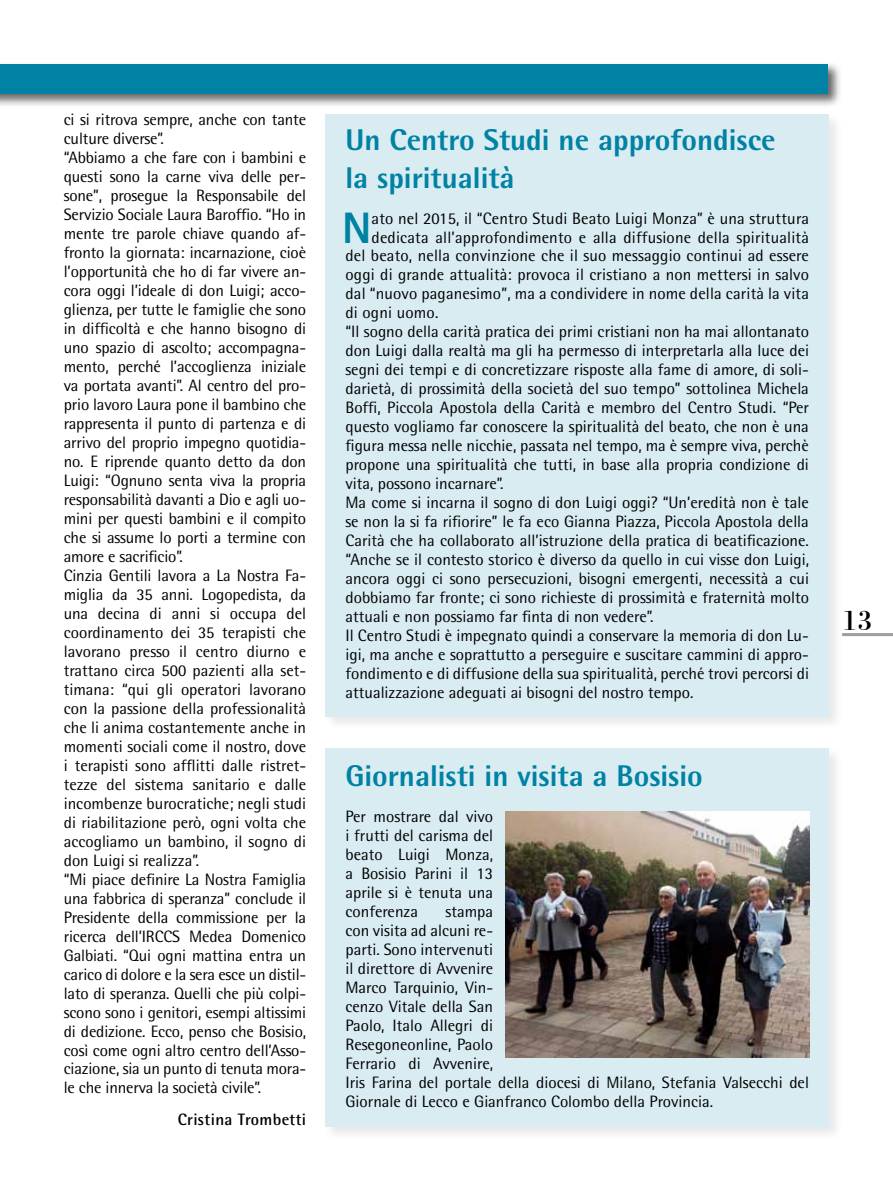
<style>
.page{position:relative;width:893px;height:1191px;background:#fff}
.page>*{position:absolute;margin:0;border:0;box-sizing:border-box;transform-origin:0 0}
.t1{font:800 43.95px "Rotis Semi Sans Std";color:#0082a4}
.t2{font:800 30px/37.5px "Rotis Semi Sans Std";color:#0082a4}
.t3{font:30px "Bodoni BT";color:#000}
.t4{font:16.5px/19px "Rotis Semi Sans Std";color:#000}
.t5{font:700 16.5px "Rotis Semi Sans Std";letter-spacing:.02em;color:#000}
</style>
<div class="page">
<hr style="left:842px;top:633px;width:51px;height:3px;background:#9c9e9f">
<div style="left:323px;top:112px;width:521px;height:619px;background:#f6f6f6"></div>
<div style="left:325px;top:114px;width:504px;height:602px;background:#d9ecf1"></div>
<div style="left:323px;top:746px;width:521px;height:395px;background:#000;opacity:.6"></div>
<div style="left:325px;top:748px;width:504px;height:379px;background:#d9ecf1"></div>
<img style="left:506px;top:811px;width:303px;height:246px">
<div style="left:0;top:62px;width:842px;height:46px;background:#000;opacity:.6"></div>
<div style="left:0;top:64px;width:828px;height:30px;background:#0082a4"></div>
<p class="t4" style="left:64px;top:110px;width:244px">ci si ritrova sempre, anche con tante culture diverse”.<br>“Abbiamo a che fare con i bambini e questi sono la carne viva delle per&shy;sone”, prosegue la Responsabile del Servizio Sociale Laura Baroffio. “Ho in mente tre parole chiave quando af&shy;fronto la giornata: incarnazione, cioè l’opportunità che ho di far vivere an&shy;cora oggi l’ideale di don Luigi; acco&shy;glienza, per tutte le famiglie che sono in difficoltà e che hanno bisogno di uno spazio di ascolto; accompagna&shy;mento, perché l’accoglienza iniziale va portata avanti”. Al centro del pro&shy;prio lavoro Laura pone il bambino che rappresenta il punto di partenza e di arrivo del proprio impegno quotidia&shy;no. E riprende quanto detto da don Luigi: “Ognuno senta viva la propria responsabilità davanti a Dio e agli uo&shy;mini per questi bambini e il compito che si assume lo porti a termine con amore e sacrificio”.<br>Cinzia Gentili lavora a La Nostra Fa&shy;miglia da 35 anni. Logopedista, da una decina di anni si occupa del coordinamento dei 35 terapisti che lavorano presso il centro diurno e trattano circa 500 pazienti alla set&shy;timana: “qui gli operatori lavorano con la passione della professionalità che li anima costantemente anche in momenti sociali come il nostro, dove i terapisti sono afflitti dalle ristret&shy;tezze del sistema sanitario e dalle incombenze burocratiche; negli studi di riabilitazione però, ogni volta che accogliamo un bambino, il sogno di don Luigi si realizza”.<br>“Mi piace definire La Nostra Famiglia una fabbrica di speranza” conclude il Presidente della commissione per la ricerca dell’IRCCS Medea Domenico Galbiati. “Qui ogni mattina entra un carico di dolore e la sera esce un distil&shy;lato di speranza. Quelli che più colpi&shy;scono sono i genitori, esempi altissimi di dedizione. Ecco, penso che Bosisio, così come ogni altro centro dell’Asso&shy;ciazione, sia un punto di tenuta mora&shy;le che innerva la società civile”.</p>
<p class="t5" style="left:178px;top:1109px;width:130px">Cristina Trombetti</p>
<h2 class="t2" style="left:345px;top:120px;width:432px">Un Centro Studi ne approfondisce la spiritualità</h2>
<h1 class="t1" style="left:342px;top:200px;width:31px">N</h1>
<p class="t4" style="left:372px;top:208px;width:439px">ato nel 2015, il “Centro Studi Beato Luigi Monza” è una struttura</p>
<p class="t4" style="left:372px;top:227px;width:439px">dedicata all’approfondimento e alla diffusione della spiritualità</p>
<p class="t4" style="left:345px;top:246px;width:465px">del beato, nella convinzione che il suo messaggio continui ad essere</p>
<p class="t4" style="left:345px;top:265px;width:465px">oggi di grande attualità: provoca il cristiano a non mettersi in salvo</p>
<p class="t4" style="left:345px;top:284px;width:465px">dal “nuovo paganesimo”, ma a condividere in nome della carità la vita</p>
<p class="t4" style="left:345px;top:303px;width:94px">di ogni uomo.</p>
<p class="t4" style="left:345px;top:322px;width:465px">“Il sogno della carità pratica dei primi cristiani non ha mai allontanato</p>
<p class="t4" style="left:345px;top:341px;width:465px">don Luigi dalla realtà ma gli ha permesso di interpretarla alla luce dei</p>
<p class="t4" style="left:345px;top:360px;width:465px">segni dei tempi e di concretizzare risposte alla fame di amore, di soli-</p>
<p class="t4" style="left:345px;top:379px;width:465px">darietà, di prossimità della società del suo tempo” sottolinea Michela</p>
<p class="t4" style="left:345px;top:398px;width:465px">Boffi, Piccola Apostola della Carità e membro del Centro Studi. “Per</p>
<p class="t4" style="left:345px;top:417px;width:465px">questo vogliamo far conoscere la spiritualità del beato, che non è una</p>
<p class="t4" style="left:345px;top:436px;width:465px">figura messa nelle nicchie, passata nel tempo, ma è sempre viva, perchè</p>
<p class="t4" style="left:345px;top:455px;width:465px">propone una spiritualità che tutti, in base alla propria condizione di</p>
<p class="t4" style="left:345px;top:474px;width:160px">vita, possono incarnare”.</p>
<p class="t4" style="left:345px;top:493px;width:465px">Ma come si incarna il sogno di don Luigi oggi? “Un’eredità non è tale</p>
<p class="t4" style="left:345px;top:512px;width:465px">se non la si fa rifiorire” le fa eco Gianna Piazza, Piccola Apostola della</p>
<p class="t4" style="left:345px;top:531px;width:465px">Carità che ha collaborato all’istruzione della pratica di beatificazione.</p>
<p class="t4" style="left:345px;top:550px;width:465px">“Anche se il contesto storico è diverso da quello in cui visse don Luigi,</p>
<p class="t4" style="left:345px;top:569px;width:465px">ancora oggi ci sono persecuzioni, bisogni emergenti, necessità a cui</p>
<p class="t4" style="left:345px;top:588px;width:465px">dobbiamo far fronte; ci sono richieste di prossimità e fraternità molto</p>
<p class="t4" style="left:345px;top:607px;width:310px">attuali e non possiamo far finta di non vedere”.</p>
<p class="t4" style="left:345px;top:626px;width:465px">Il Centro Studi è impegnato quindi a conservare la memoria di don Lu-</p>
<p class="t4" style="left:345px;top:645px;width:465px">igi, ma anche e soprattutto a perseguire e suscitare cammini di appro-</p>
<p class="t4" style="left:345px;top:664px;width:465px">fondimento e di diffusione della sua spiritualità, perché trovi percorsi di</p>
<p class="t4" style="left:345px;top:683px;width:349px">attualizzazione adeguati ai bisogni del nostro tempo.</p>
<h2 class="t2" style="left:345px;top:757px;width:359px">Giornalisti in visita a Bosisio</h2>
<p class="t4" style="left:345px;top:807px;width:149px;text-align:justify">Per mostrare dal vivo i frutti del carisma del beato Luigi Monza, a Bosisio Parini il 13 aprile si è tenuta una conferenza</p>
<p class="t4" style="left:345px;top:902px;width:465px;text-indent:100px">stampa<br>con visita ad alcuni re-<br>parti. Sono intervenuti<br>il direttore di Avvenire<br>Marco Tarquinio, Vin-<br>cenzo Vitale della San<br>Paolo, Italo Allegri di<br>Resegoneonline, Paolo<br>Ferrario di Avvenire,<br>Iris Farina del portale della diocesi di Milano, Stefania Valsecchi del<br>Giornale di Lecco e Gianfranco Colombo della Provincia.</p>
<h2 class="t3" style="left:842px;top:601px;width:32px">13</h2>
</div>
